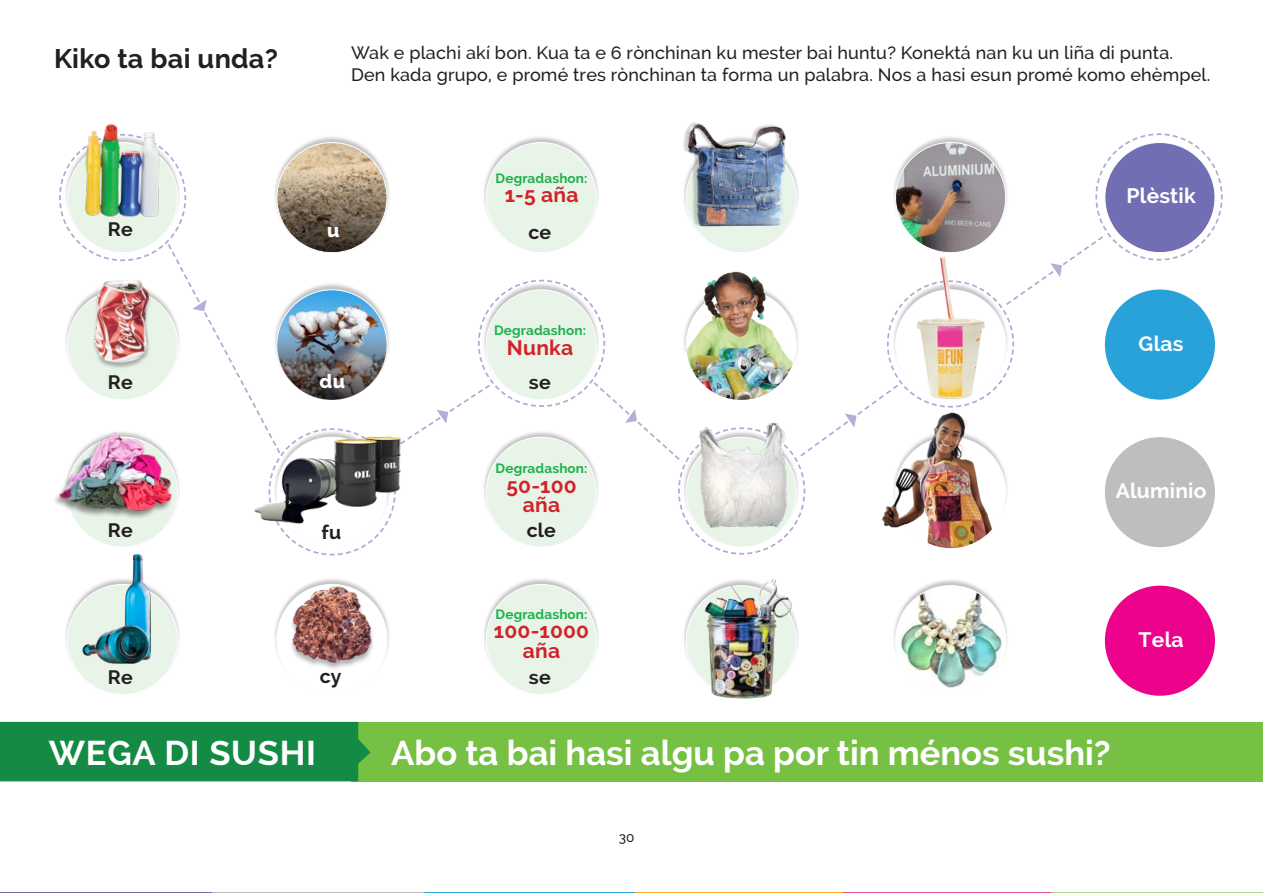
<style>
.page{position:relative;width:1263px;height:893px;background:#fff}
.page>*{position:absolute;margin:0;border:0;box-sizing:border-box;transform-origin:0 0}
.t1{font:700 34.5px "Raleway";color:#fff}
.t2{font:700 34.5px "Raleway";letter-spacing:.02em;color:#fff}
.t3{font:700 27px "Raleway";letter-spacing:.01em;color:#231f20}
.t4{font:700 21px/19.5px "Raleway";letter-spacing:.01em;color:#d1232a;text-align:center}
.t5{font:700 21px "Raleway";letter-spacing:.01em;color:#fff}
.t6{font:700 19.5px "Raleway";letter-spacing:.01em;color:#231f20}
.t7{font:800 19.5px "Raleway";color:#fff}
.Inhoud_weergave{font:500 18px "Raleway";letter-spacing:.01em;color:#231f20}
.t8{font:700 13.5px "Raleway";letter-spacing:.01em;color:#1eb14b}
.t9{font:500 13.5px "Raleway";color:#231f20}
</style>
<div class="page">
<hr style="left:635px;top:892px;width:208px;height:1px;background:#f9a91b">
<hr style="left:843px;top:892px;width:208px;height:1px;background:#e04a9a">
<hr style="left:1051px;top:892px;width:212px;height:1px;background:#b0d68f">
<hr style="left:405px;top:892px;width:230px;height:1px;background:#28a2d9">
<hr style="left:212px;top:892px;width:211px;height:1px;background:#bebec1">
<hr style="left:0;top:892px;width:211px;height:1px;background:#716eb3">
<div style="left:351px;top:722px;width:912px;height:59px;background:#76c043"></div>
<div style="left:0;top:722px;width:370px;height:59px;background:#138b44"></div>
<div style="left:892px;top:578px;width:117px;height:117px;background:#231f20;opacity:.27"></div>
<img style="left:895px;top:586px;width:111px;height:110px;border-radius:55px">
<div style="left:273px;top:577px;width:117px;height:117px;background:#231f20;opacity:.27"></div>
<div style="left:277px;top:584px;width:110px;height:110px;background:#fff;border-radius:50%"></div>
<div style="left:1105px;top:586px;width:110px;height:110px;background:#ed028c;border-radius:50%"></div>
<div style="left:482px;top:577px;width:118px;height:117px;background:#231f20;opacity:.27"></div>
<div style="left:486px;top:584px;width:110px;height:110px;background:#e8f4e7;border-radius:50%"></div>
<div style="left:682px;top:578px;width:118px;height:117px;background:#231f20;opacity:.27"></div>
<div style="left:686px;top:586px;width:110px;height:110px;background:#e8f4e7;border-radius:50%"></div>
<div style="left:64px;top:577px;width:117px;height:117px;background:#231f20;opacity:.27"></div>
<div style="left:68px;top:584px;width:110px;height:110px;background:#e8f4e7;border-radius:50%"></div>
<img style="left:91px;top:124px;width:27px;height:8px">
<img style="left:81px;top:561px;width:73px;height:103px">
<img style="left:283px;top:583px;width:95px;height:95px">
<img style="left:700px;top:578px;width:94px;height:121px">
<img style="left:685px;top:122px;width:99px;height:10px">
<img style="left:58px;top:132px;width:1165px;height:429px">
<p class="t3" style="left:54px;top:43px;width:225px">Kiko ta bai unda?</p>
<p class="Inhoud_weergave" style="left:351px;top:43px;width:824px">Wak e plachi akí bon. Kua ta e 6 rònchinan ku mester bai huntu? Konektá nan ku un liña di punta.</p>
<p class="Inhoud_weergave" style="left:351px;top:64px;width:861px">Den kada grupo, e promé tres rònchinan ta forma un palabra. Nos a hasi esun promé komo ehèmpel.</p>
<p class="t8" style="left:496px;top:170px;width:93px">Degradashon:</p>
<p class="t4" style="left:505px;top:185px;width:75px">1-5 aña</p>
<p class="t5" style="left:1126px;top:183px;width:71px">Plèstik</p>
<p class="t6" style="left:108px;top:218px;width:27px">Re</p>
<p class="t7" style="left:327px;top:219px;width:14px">u</p>
<p class="t6" style="left:528px;top:221px;width:24px">ce</p>
<p class="t8" style="left:494px;top:323px;width:93px">Degradashon:</p>
<p class="t4" style="left:507px;top:338px;width:68px">Nunka</p>
<p class="t5" style="left:1139px;top:332px;width:46px">Glas</p>
<p class="t6" style="left:108px;top:371px;width:27px">Re</p>
<p class="t7" style="left:320px;top:370px;width:27px">du</p>
<p class="t6" style="left:529px;top:371px;width:23px">se</p>
<p class="t8" style="left:496px;top:461px;width:93px">Degradashon:</p>
<p class="t4" style="left:506px;top:476px;width:72px">50-100 aña</p>
<p class="t5" style="left:1116px;top:479px;width:92px">Aluminio</p>
<p class="t6" style="left:108px;top:519px;width:27px">Re</p>
<p class="t6" style="left:321px;top:521px;width:21px">fu</p>
<p class="t6" style="left:527px;top:519px;width:31px">cle</p>
<p class="t8" style="left:496px;top:606px;width:93px">Degradashon:</p>
<p class="t4" style="left:494px;top:621px;width:97px">100-1000 aña</p>
<p class="t5" style="left:1138px;top:628px;width:47px">Tela</p>
<p class="t6" style="left:108px;top:666px;width:27px">Re</p>
<p class="t6" style="left:320px;top:665px;width:23px">cy</p>
<p class="t6" style="left:529px;top:666px;width:23px">se</p>
<p class="t2" style="left:49px;top:733px;width:269px">WEGA DI SUSHI</p>
<p class="t1" style="left:391px;top:733px;width:721px">Abo ta bai hasi algu pa por tin ménos sushi?</p>
<p class="t9" style="left:619px;top:829px;width:17px">30</p>
</div>
